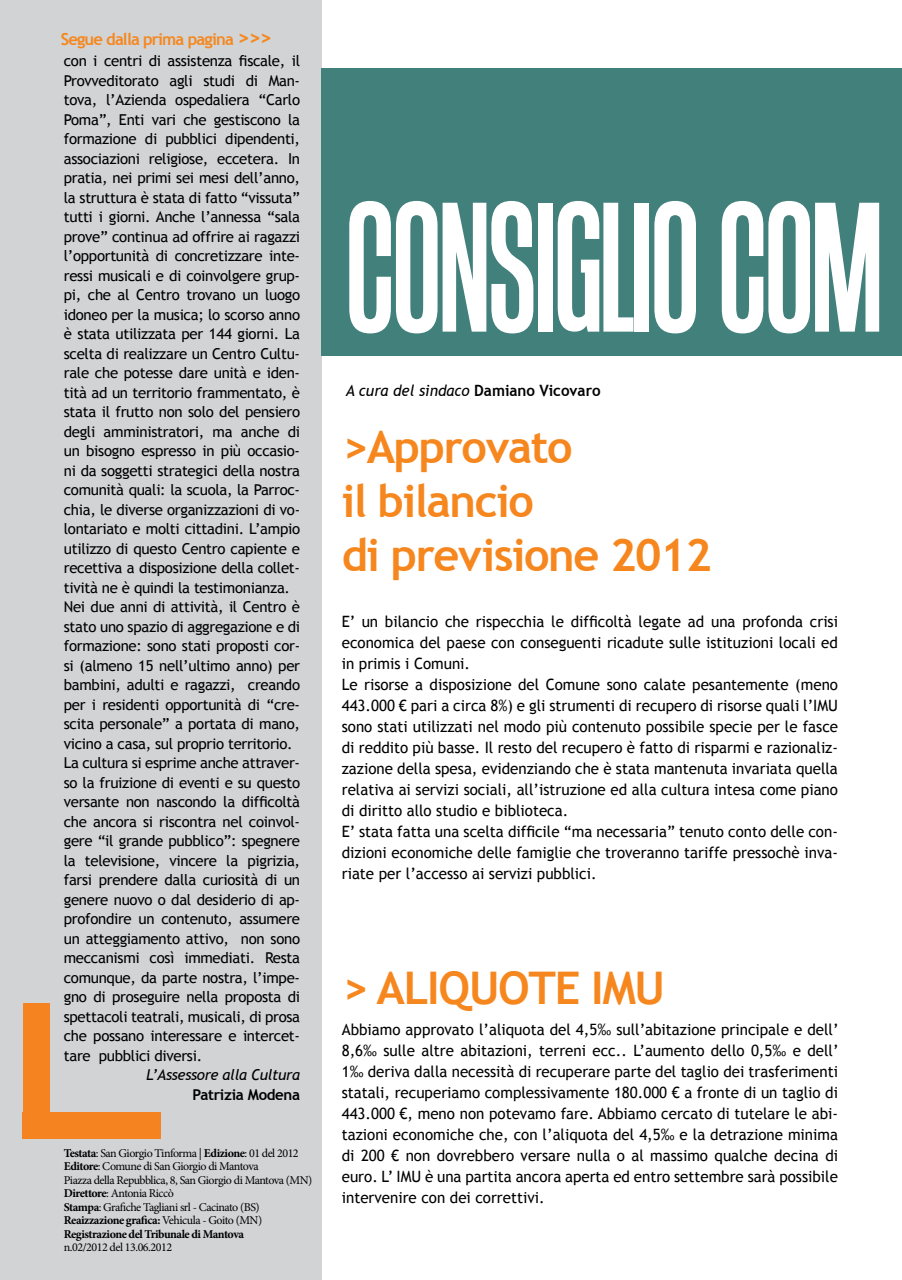
<style>
.page{position:relative;width:902px;height:1280px;background:#fff}
.page>*{position:absolute;margin:0;border:0;box-sizing:border-box;transform-origin:0 0}
.t1{font:180px "Tandelle";color:#fff}
.t2{font:700 45px/54px "Trebuchet MS";letter-spacing:-.03em;color:#f6871f}
.t3{font:700 16.5px "Trebuchet MS";letter-spacing:-.05em;color:#f6871f}
.t4{font:15.6px/21px "Trebuchet MS";color:#000}
.t5{font:italic 15.6px "Trebuchet MS";color:#000}
.t6{font:15px/19.5px "Trebuchet MS";letter-spacing:-.02em;color:#000}
.t7{font:italic 15px "Trebuchet MS";letter-spacing:-.02em;color:#000}
.t8{font:700 15px "Trebuchet MS";letter-spacing:-.02em;color:#000}
.t9{font:12px/13.5px "Minion Pro";letter-spacing:-.04em;color:#000}
.t10{font:12px "Trebuchet MS";color:#000}
.s1{font-size:21px}
.s2{font-weight:700}
.s3{font-weight:700;font-style:normal}
</style>
<div class="page">
<div style="left:0;top:0;width:322px;height:1280px;background:#d1d3d4"></div>
<div style="left:322px;top:69px;width:579px;height:287px;background:#42807b"></div>
<div style="left:23px;top:1113px;width:138px;height:26px;background:#f48320"></div>
<div style="left:23px;top:1004px;width:26px;height:122px;background:#f48320"></div>
<p class="t3" style="left:61px;top:29px;width:213px">Segue dalla prima pagina <span class="s1">&gt;&gt;&gt;</span></p>
<p class="t6" style="left:64px;top:51px;width:238px">con i centri di assistenza fiscale, il Provveditorato agli studi di Man&shy;tova, l’Azienda ospedaliera “Carlo Poma”, Enti vari che gestiscono la formazione di pubblici dipendenti, associazioni religiose, eccetera. In pratia, nei primi sei mesi dell’anno, la struttura è stata di fatto “vissuta” tutti i giorni. Anche l’annessa “sala prove” continua ad offrire ai ragazzi l’opportunità di concretizzare inte&shy;ressi musicali e di coinvolgere grup&shy;pi, che al Centro trovano un luogo idoneo per la musica; lo scorso anno è stata utilizzata per 144 giorni. La scelta di realizzare un Centro Cultu&shy;rale che potesse dare unità e iden&shy;tità ad un territorio frammentato, è stata il frutto non solo del pensiero degli amministratori, ma anche di un bisogno espresso in più occasio&shy;ni da soggetti strategici della nostra comunità quali: la scuola, la Parroc&shy;chia, le diverse organizzazioni di vo&shy;lontariato e molti cittadini. L’ampio utilizzo di questo Centro capiente e recettiva a disposizione della collet&shy;tività ne è quindi la testimonianza.<br>Nei due anni di attività, il Centro è stato uno spazio di aggregazione e di formazione: sono stati proposti cor&shy;si (almeno 15 nell’ultimo anno) per bambini, adulti e ragazzi, creando per i residenti opportunità di “cre&shy;scita personale” a portata di mano, vicino a casa, sul proprio territorio.<br>La cultura si esprime anche attraver&shy;so la fruizione di eventi e su questo versante non nascondo la difficoltà che ancora si riscontra nel coinvol&shy;gere “il grande pubblico”: spegnere la televisione, vincere la pigrizia, farsi prendere dalla curiosità di un genere nuovo o dal desiderio di ap&shy;profondire un contenuto, assumere un atteggiamento attivo, non sono meccanismi così immediati. Resta comunque, da parte nostra, l’impe&shy;gno di proseguire nella proposta di spettacoli teatrali, musicali, di prosa che possano interessare e intercet&shy;tare pubblici diversi.</p>
<p class="t7" style="left:146px;top:1066px;width:155px">L’Assessore alla Cultura</p>
<p class="t8" style="left:193px;top:1085px;width:109px">Patrizia Modena</p>
<p class="t9" style="left:64px;top:1146px;width:250px"><span class="s2">Testata</span>: San Giorgio Tinforma | <span class="s2">Edizione</span>: 01 del 2012<br><span class="s2">Editore</span>: Comune di San Giorgio di Mantova<br>Piazza della Repubblica, 8, San Giorgio di Mantova (MN)<br><span class="s2">Direttore</span>: Antonia Riccò<br><span class="s2">Stampa</span>: Grafiche Tagliani srl - Cacinato (BS)<br><span class="s2">Reaizzazione grafica:</span> Vehicula - Goito (MN)<br><span class="s2">Registrazione del Tribunale di Mantova</span></p>
<p class="t9" style="left:64px;top:1241px;width:110px">n.02/2012 del 13.06.2012</p>
<p class="t10" style="left:85px;top:1230px;width:8px">2</p>
<h1 class="t1" style="left:345px;top:165px;width:40px">CONSIGLIO</h1>
<h1 class="t1" style="left:717px;top:165px;width:54px">COM</h1>
<p class="t5" style="left:345px;top:382px;width:256px">A cura del sindaco <span class="s3">Damiano Vicovaro</span></p>
<h2 class="t2" style="left:342px;top:420px;width:371px">&gt;Approvato<br>il bilancio<br>di previsione 2012</h2>
<p class="t4" style="left:342px;top:612px;width:497px">E’ un bilancio che rispecchia le difficoltà legate ad una profonda crisi economica del paese con conseguenti ricadute sulle istituzioni locali ed in primis i Comuni.<br>Le risorse a disposizione del Comune sono calate pesantemente (meno 443.000 € pari a circa 8%) e gli strumenti di recupero di risorse quali l’IMU sono stati utilizzati nel modo più contenuto possibile specie per le fasce di reddito più basse. Il resto del recupero è fatto di risparmi e razionaliz&shy;zazione della spesa, evidenziando che è stata mantenuta invariata quella relativa ai servizi sociali, all’istruzione ed alla cultura intesa come piano di diritto allo studio e biblioteca.<br>E’ stata fatta una scelta difficile “ma necessaria” tenuto conto delle con&shy;dizioni economiche delle famiglie che troveranno tariffe pressochè inva&shy;riate per l’accesso ai servizi pubblici.</p>
<h2 class="t2" style="left:342px;top:961px;width:325px">&gt; ALIQUOTE IMU</h2>
<p class="t4" style="left:342px;top:1019px;width:498px;text-align:justify">Abbiamo approvato l’aliquota del 4,5‰ sull’abitazione principale e dell’ 8,6‰ sulle altre abitazioni, terreni ecc.. L’aumento dello 0,5‰ e dell’ 1‰ deriva dalla necessità di recuperare parte del taglio dei trasferimenti statali, recuperiamo complessivamente 180.000 € a fronte di un taglio di 443.000 €, meno non potevamo fare. Abbiamo cercato di tutelare le abi&shy;tazioni economiche che, con l’aliquota del 4,5‰ e la detrazione minima di 200 € non dovrebbero versare nulla o al massimo qualche decina di euro. L’ IMU è una partita ancora aperta ed entro settembre sarà possibile intervenire con dei correttivi.</p>
</div>
